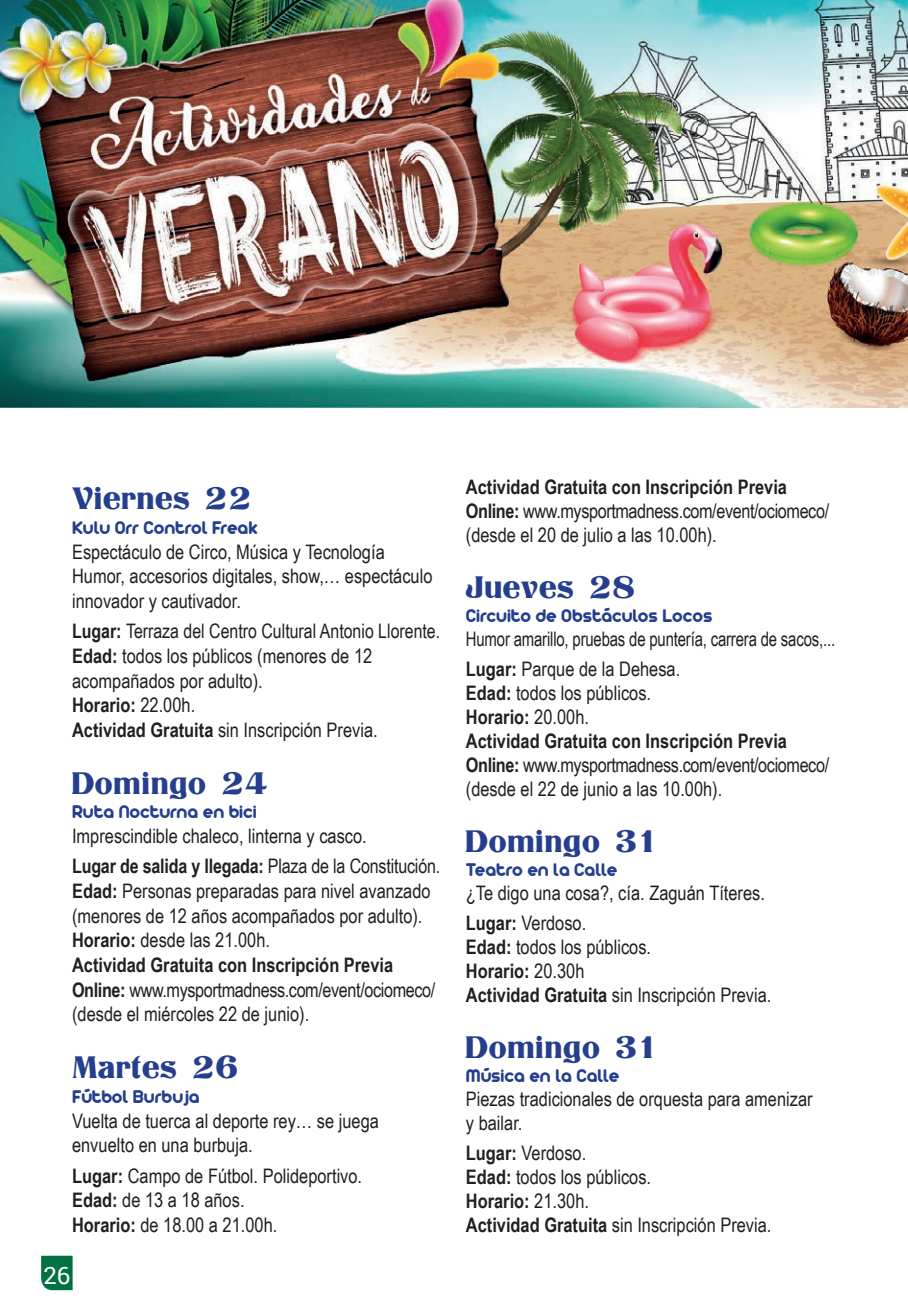
<style>
.page{position:relative;width:908px;height:1304px;background:#fff}
.page>*{position:absolute;margin:0;border:0;box-sizing:border-box;transform-origin:0 0}
.t1{font:33px "Titania";color:#253f8e}
.t2{font:24px "Roboto";color:#fff}
.t3{font:20px/24.6px "Arial Narrow";color:#231f20}
.t4{font:20px/24px "Arial Narrow";letter-spacing:-.02em;color:#231f20}
.t5{font:20px "Arista 2.0";color:#253f8e}
.t6{font:20px/29.8px "Arial Narrow";color:#231f20;scale:.91 1}
.s1{font-weight:700}
</style>
<div class="page">
<svg style="left:41px;top:1256px;width:32px;height:34px"></svg>
<img style="left:0;top:0;width:907px;height:408px">
<img style="left:41px;top:32px;width:5px;height:17px">
<svg style="left:46px;top:32px;width:67px;height:17px"></svg>
<img style="left:95px;top:33px;width:12px;height:16px">
<img style="left:102px;top:32px;width:11px;height:16px">
<h1 class="t1" style="left:72px;top:479px;width:181px">Viernes 22</h1>
<p class="t5" style="left:72px;top:515px;width:187px">Kulu Orr Control Freak</p>
<p class="t3" style="left:72px;top:538px;width:362px">Espectáculo de Circo, Música y Tecnología<br>Humor, accesorios digitales, show,… espectáculo innovador y cautivador.</p>
<p class="t3" style="left:72px;top:618px;width:369px"><span class="s1">Lugar:</span> Terraza del Centro Cultural Antonio Llorente.<br><span class="s1">Edad:</span> todos los públicos (menores de 12 acompañados por adulto).<br><span class="s1">Horario:</span> 22.00h.<br><span class="s1">Actividad Gratuita</span> sin Inscripción Previa.</p>
<h1 class="t1" style="left:72px;top:764px;width:197px">Domingo 24</h1>
<p class="t5" style="left:72px;top:800px;width:186px">Ruta Nocturna en bici</p>
<p class="t3" style="left:72px;top:820px;width:369px;line-height:30.4px">Imprescindible chaleco, linterna y casco.<br><span class="s1">Lugar de salida y llegada:</span> Plaza de la Constitución.</p>
<p class="t3" style="left:72px;top:878px;width:364px"><span class="s1">Edad:</span> Personas preparadas para nivel avanzado (menores de 12 años acompañados por adulto).<br><span class="s1">Horario:</span> desde las 21.00h.<br><span class="s1">Actividad Gratuita con Inscripción Previa Online:</span> www.mysportmadness.com/event/ociomeco/ (desde el miércoles 22 de junio).</p>
<h1 class="t1" style="left:72px;top:1048px;width:168px">Martes 26</h1>
<p class="t5" style="left:72px;top:1084px;width:129px">Fútbol Burbuja</p>
<p class="t3" style="left:72px;top:1108px;width:308px">Vuelta de tuerca al deporte rey… se juega envuelto en una burbuja.</p>
<p class="t3" style="left:72px;top:1163px;width:291px"><span class="s1">Lugar:</span> Campo de Fútbol. Polideportivo.<br><span class="s1">Edad:</span> de 13 a 18 años.<br><span class="s1">Horario:</span> de 18.00 a 21.00h.</p>
<p class="t2" style="left:43px;top:1258px;width:29px">26</p>
<p class="t4" style="left:465px;top:474px;width:364px"><span class="s1">Actividad Gratuita con Inscripción Previa<br>Online:</span> www.mysportmadness.com/event/ociomeco/ (desde el 20 de julio a las 10.00h).</p>
<h1 class="t1" style="left:465px;top:567px;width:171px">Jueves 28</h1>
<p class="t5" style="left:465px;top:603px;width:248px">Circuito de Obstáculos Locos</p>
<p class="t6" style="left:465px;top:623px;width:407px">Humor amarillo, pruebas de puntería, carrera de sacos,...<br><span class="s1">Lugar:</span> Parque de la Dehesa.</p>
<p class="t3" style="left:465px;top:680px;width:364px;line-height:24px"><span class="s1">Edad:</span> todos los públicos.<br><span class="s1">Horario:</span> 20.00h.<br><span class="s1">Actividad Gratuita con Inscripción Previa Online:</span> www.mysportmadness.com/event/ociomeco/ (desde el 22 de junio a las 10.00h).</p>
<h1 class="t1" style="left:465px;top:822px;width:191px">Domingo 31</h1>
<p class="t5" style="left:465px;top:857px;width:153px">Teatro en la Calle</p>
<p class="t3" style="left:465px;top:877px;width:300px;line-height:29.8px">¿Te digo una cosa?, cía. Zaguán Títeres.<br><span class="s1">Lugar:</span> Verdoso.</p>
<p class="t3" style="left:465px;top:934px;width:307px;line-height:24px"><span class="s1">Edad:</span> todos los públicos.<br><span class="s1">Horario:</span> 20.30h<br><span class="s1">Actividad Gratuita</span> sin Inscripción Previa.</p>
<h1 class="t1" style="left:465px;top:1028px;width:191px">Domingo 31</h1>
<p class="t5" style="left:465px;top:1063px;width:155px">Música en la Calle</p>
<p class="t3" style="left:465px;top:1086px;width:348px;line-height:24px">Piezas tradicionales de orquesta para amenizar y bailar.</p>
<p class="t3" style="left:465px;top:1140px;width:307px;line-height:24px"><span class="s1">Lugar:</span> Verdoso.<br><span class="s1">Edad:</span> todos los públicos.<br><span class="s1">Horario:</span> 21.30h.<br><span class="s1">Actividad Gratuita</span> sin Inscripción Previa.</p>
</div>
